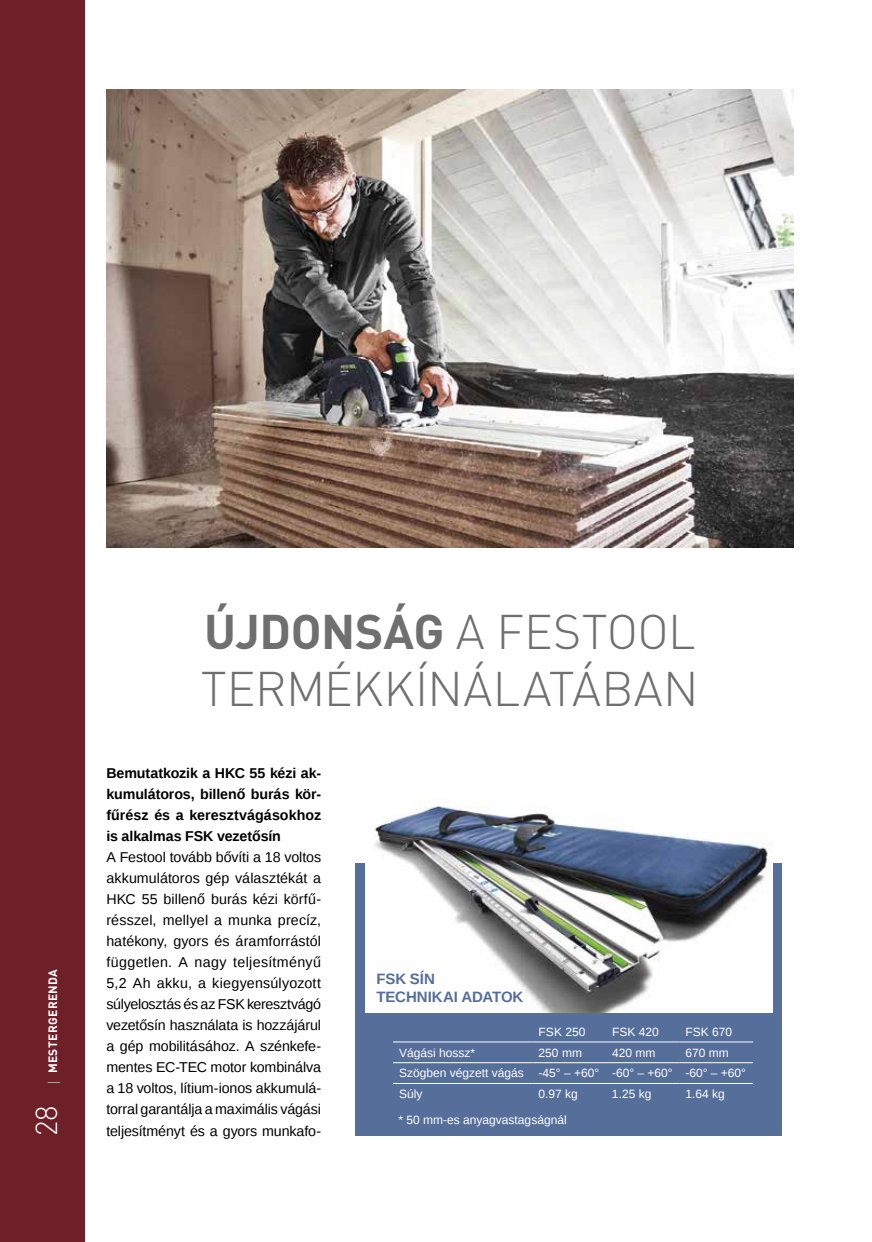
<style>
.page{position:relative;width:872px;height:1242px;background:#fff}
.page>*{position:absolute;margin:0;border:0;box-sizing:border-box;transform-origin:0 0}
.t1{font:300 48px/57.6px "DIN Pro";color:#706f6f}
.t2{font:300 30px "DIN Pro";color:#fff}
.t3{font:700 15px/18px "Liberation Sans";letter-spacing:-.005em;color:#556e9a}
.t4{font:14.25px/21px "Liberation Sans";letter-spacing:-.005em;color:#000;text-align:justify}
.t5{font:700 14.25px/21px "Liberation Sans";color:#000;text-align:justify}
.t6{font:12px/20.7px "Liberation Sans";color:#fff}
.t7{font:700 12px "DIN Pro";letter-spacing:.025em;color:#fff}
.s1{font-family:"Open Sans";font-weight:300}
.s2{font-weight:700}
</style>
<div class="page">
<div style="left:0;top:0;width:85px;height:1242px;background:#6e1f27"></div>
<div style="left:355px;top:863px;width:426px;height:272px;background:#556e9a"></div>
<img style="left:365px;top:806px;width:407px;height:206px">
<hr style="left:393px;top:1041px;width:139px;height:1px;background:#fff">
<hr style="left:532px;top:1041px;width:74px;height:1px;background:#fff">
<hr style="left:606px;top:1041px;width:73px;height:1px;background:#fff">
<hr style="left:679px;top:1041px;width:74px;height:1px;background:#fff">
<hr style="left:393px;top:1062px;width:139px;height:1px;background:#fff">
<hr style="left:532px;top:1062px;width:74px;height:1px;background:#fff">
<hr style="left:606px;top:1062px;width:73px;height:1px;background:#fff">
<hr style="left:679px;top:1062px;width:74px;height:1px;background:#fff">
<hr style="left:393px;top:1083px;width:139px;height:1px;background:#fff">
<hr style="left:532px;top:1083px;width:74px;height:1px;background:#fff">
<hr style="left:606px;top:1083px;width:73px;height:1px;background:#fff">
<hr style="left:679px;top:1083px;width:74px;height:1px;background:#fff">
<img style="left:107px;top:89px;width:686px;height:458px">
<p class="t7" style="left:45px;top:1085px;width:118px;rotate:-90deg"><span class="s1">|</span> MESTERGERENDA</p>
<h2 class="t2" style="left:26px;top:1136px;width:33px;rotate:-90deg">28</h2>
<h1 class="t1" style="left:201px;top:600px;width:499px"><span class="s2">ÚJDONSÁG</span> A FESTOOL<br>TERMÉKKÍNÁLATÁBAN</h1>
<p class="t5" style="left:106px;top:762px;width:216px">Bemutatkozik a HKC 55 kézi ak&shy;kumulátoros, billenő burás kör&shy;fűrész és a keresztvágásokhoz is alkalmas FSK vezetősín</p>
<p class="t4" style="left:106px;top:847px;width:216px">A Festool tovább bővíti a 18 voltos akkumulátoros gép választékát a HKC 55 billenő burás kézi körfű&shy;résszel, mellyel a munka precíz, hatékony, gyors és áramforrástól független. A nagy teljesítményű 5,2 Ah akku, a kiegyensúlyozott súlyelosztás és az FSK keresztvágó vezetősín használata is hozzájárul a gép mobilitásához. A szénkefe&shy;mentes EC-TEC motor kombinálva a 18 voltos, lítium-ionos akkumulá&shy;torral garantálja a maximális vágási teljesítményt és a gyors munkafo-</p>
<p class="t3" style="left:376px;top:970px;width:148px">FSK SÍN<br>TECHNIKAI ADATOK</p>
<p class="t6" style="left:538px;top:1022px;width:48px">FSK 250</p>
<p class="t6" style="left:612px;top:1022px;width:48px">FSK 420</p>
<p class="t6" style="left:685px;top:1022px;width:48px">FSK 670</p>
<p class="t6" style="left:399px;top:1042px;width:78px">Vágási hossz*</p>
<p class="t6" style="left:538px;top:1042px;width:45px">250 mm</p>
<p class="t6" style="left:612px;top:1042px;width:45px">420 mm</p>
<p class="t6" style="left:399px;top:1042px;width:348px;text-indent:286px">670 mm<br>Szögben végzett vágás -45° – +60° -60° – +60° -60° – +60°<br>Súly</p>
<p class="t6" style="left:538px;top:1084px;width:41px">0.97 kg</p>
<p class="t6" style="left:612px;top:1084px;width:41px">1.25 kg</p>
<p class="t6" style="left:685px;top:1084px;width:41px">1.64 kg</p>
<p class="t6" style="left:398px;top:1109px;width:170px">* 50 mm-es anyagvastagságnál</p>
</div>
